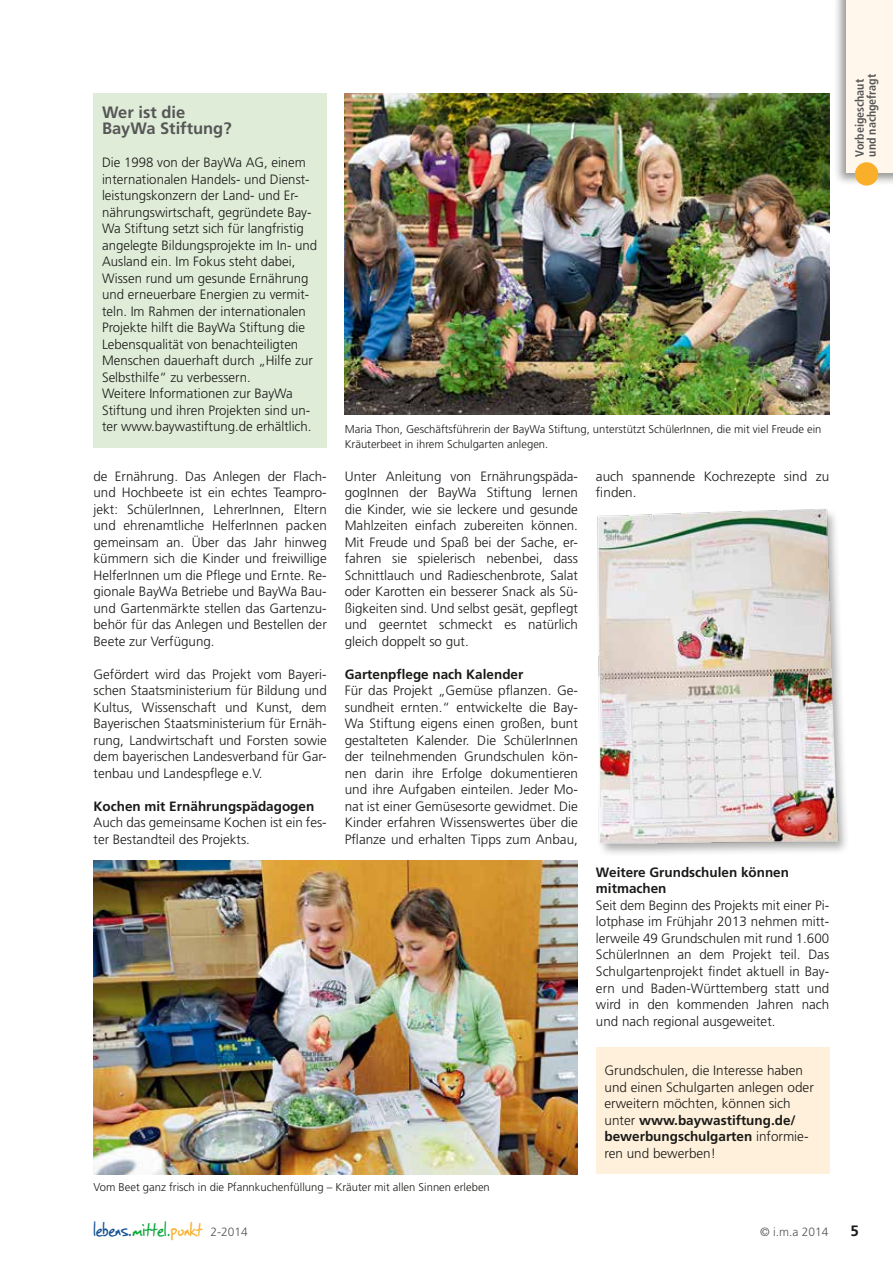
<style>
.page{position:relative;width:893px;height:1263px;background:#fff}
.page>*{position:absolute;margin:0;border:0;box-sizing:border-box;transform-origin:0 0}
.t1{font:22.5px "SF Grunge Sans";letter-spacing:.01em;color:#155193}
.t2{font:700 16.5px/16.5px "Frutiger";color:#565656}
.t3{font:700 15px "Frutiger";color:#1a1a18}
.t4{font:300 13.5px/16.5px "Frutiger";color:#1a1a18;text-align:justify}
.t5{font:700 13.5px/16.5px "Frutiger";color:#1a1a18}
.t6{font:700 condensed 12px/12px "Frutiger";color:#565656}
.t7{font:300 12px "Frutiger";color:#565656}
.t8{font:300 11.25px/15px "Frutiger";color:#1a1a18}
.s1{font-weight:700}
.s2{color:#0aa537}
.s3{color:#f9af2a}
.s4{font-family:"Frutiger";font-weight:300;font-size:12px;color:#565656}
</style>
<div class="page">
<img style="left:345px;top:93px;width:484px;height:322px">
<img style="left:94px;top:860px;width:484px;height:314px">
<div style="left:94px;top:93px;width:233px;height:355px;background:#dfedd8"></div>
<img style="left:597px;top:509px;width:247px;height:345px">
<div style="left:596px;top:1048px;width:233px;height:126px;background:#fef0da"></div>
<div style="left:834px;top:0;width:59px;height:186px;background:#1a1a18;opacity:.45"></div>
<div style="left:846px;top:0;width:47px;height:173px;background:#fff7ec"></div>
<div style="left:855px;top:162px;width:23px;height:24px;background:#f9af2a;border-radius:50%"></div>
<p class="t2" style="left:102px;top:104px;width:131px">Wer ist die<br>BayWa Stiftung?</p>
<p class="t4" style="left:102px;top:154px;width:217px;text-align:left">Die 1998 von der BayWa AG, einem internationalen Handels- und Dienst&shy;leistungskonzern der Land- und Er&shy;nährungswirtschaft, gegründete Bay-Wa Stiftung setzt sich für langfristig angelegte Bildungsprojekte im In- und Ausland ein. Im Fokus steht dabei, Wissen rund um gesunde Ernährung und erneuerbare Energien zu vermit&shy;teln. Im Rahmen der internationalen Projekte hilft die BayWa Stiftung die Lebensqualität von benachteiligten Menschen dauerhaft durch „Hilfe zur Selbsthilfe“ zu verbessern.<br>Weitere Informationen zur BayWa Stiftung und ihren Projekten sind un&shy;ter www.baywastiftung.de erhältlich.</p>
<p class="t4" style="left:94px;top:468px;width:235px">de Ernährung. Das Anlegen der Flach&shy;und Hochbeete ist ein echtes Teampro&shy;jekt: SchülerInnen, LehrerInnen, Eltern und ehrenamtliche HelferInnen packen gemeinsam an. Über das Jahr hinweg kümmern sich die Kinder und freiwillige HelferInnen um die Pflege und Ernte. Re&shy;gionale BayWa Betriebe und BayWa Bau&shy;und Gartenmärkte stellen das Gartenzu&shy;behör für das Anlegen und Bestellen der Beete zur Verfügung.</p>
<p class="t4" style="left:94px;top:666px;width:235px">Gefördert wird das Projekt vom Bayeri&shy;schen Staatsministerium für Bildung und Kultus, Wissenschaft und Kunst, dem Bayerischen Staatsministerium für Ernäh&shy;rung, Landwirtschaft und Forsten sowie dem bayerischen Landesverband für Gar&shy;tenbau und Landespflege e.V.</p>
<p class="t5" style="left:94px;top:798px;width:222px">Kochen mit Ernährungspädagogen</p>
<p class="t4" style="left:94px;top:814px;width:235px">Auch das gemeinsame Kochen ist ein fes&shy;ter Bestandteil des Projekts.</p>
<p class="t8" style="left:345px;top:421px;width:478px">Maria Thon, Geschäftsführerin der BayWa Stiftung, unterstützt SchülerInnen, die mit viel Freude ein<br>Kräuterbeet in ihrem Schulgarten anlegen.</p>
<p class="t4" style="left:345px;top:468px;width:235px">Unter Anleitung von Ernährungspäda&shy;gogInnen der BayWa Stiftung lernen die Kinder, wie sie leckere und gesunde Mahlzeiten einfach zubereiten können.<br>Mit Freude und Spaß bei der Sache, er&shy;fahren sie spielerisch nebenbei, dass Schnittlauch und Radieschenbrote, Salat oder Karotten ein besserer Snack als Sü&shy;ßigkeiten sind. Und selbst gesät, gepflegt und geerntet schmeckt es natürlich gleich doppelt so gut.</p>
<p class="t5" style="left:345px;top:666px;width:180px">Gartenpflege nach Kalender</p>
<p class="t4" style="left:345px;top:682px;width:235px">Für das Projekt „Gemüse pflanzen. Ge&shy;sundheit ernten.“ entwickelte die Bay-Wa Stiftung eigens einen großen, bunt gestalteten Kalender. Die SchülerInnen der teilnehmenden Grundschulen kön&shy;nen darin ihre Erfolge dokumentieren und ihre Aufgaben einteilen. Jeder Mo&shy;nat ist einer Gemüsesorte gewidmet. Die Kinder erfahren Wissenswertes über die Pflanze und erhalten Tipps zum Anbau,</p>
<p class="t4" style="left:596px;top:468px;width:235px">auch spannende Kochrezepte sind zu finden.</p>
<p class="t5" style="left:596px;top:864px;width:195px">Weitere Grundschulen können mitmachen</p>
<p class="t4" style="left:596px;top:897px;width:235px">Seit dem Beginn des Projekts mit einer Pi&shy;lotphase im Frühjahr 2013 nehmen mitt&shy;lerweile 49 Grundschulen mit rund 1.600<br>SchülerInnen an dem Projekt teil. Das Schulgartenprojekt findet aktuell in Bay&shy;ern und Baden-Württemberg statt und wird in den kommenden Jahren nach und nach regional ausgeweitet.</p>
<p class="t4" style="left:604px;top:1062px;width:211px;text-align:left">Grundschulen, die Interesse haben und einen Schulgarten anlegen oder erweitern möchten, können sich unter <span class="s1">www.baywastiftung.de/ bewerbungschulgarten</span> informie&shy;ren und bewerben!</p>
<p class="t8" style="left:94px;top:1179px;width:398px">Vom Beet ganz frisch in die Pfannkuchenfüllung – Kräuter mit allen Sinnen erleben</p>
<p class="t6" style="left:854px;top:157px;width:84px;rotate:-90deg">Vorbeigeschaut und nachgefragt</p>
<h1 class="t1" style="left:94px;top:1214px;width:156px">lebens.<span class="s2">mittel.</span><span class="s3">punkt</span> <span class="s4">2-2014</span></h1>
<p class="t7" style="left:760px;top:1225px;width:70px">© i.m.a 2014</p>
<p class="t3" style="left:851px;top:1222px;width:10px">5</p>
</div>
